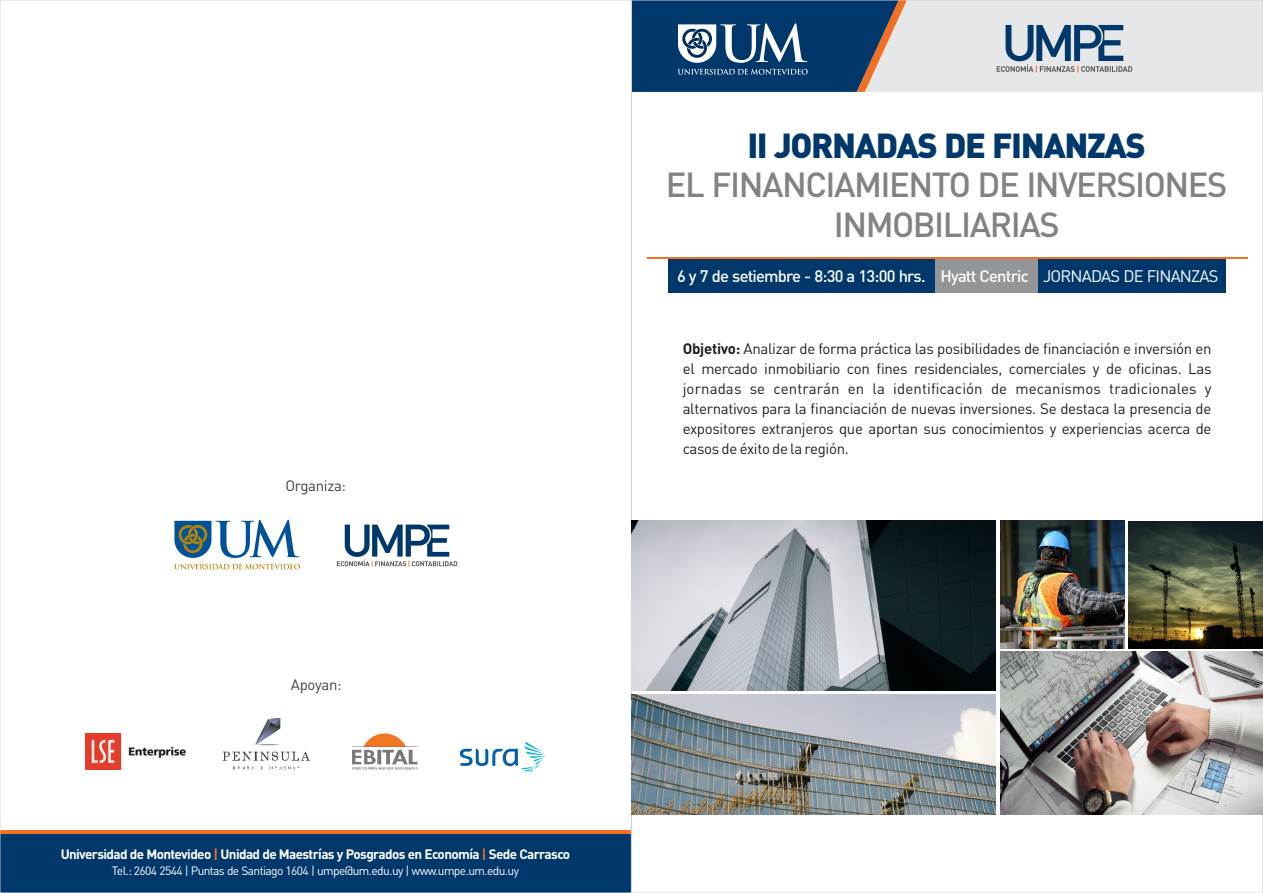
<style>
.page{position:relative;width:1263px;height:893px;background:#fff}
.page>*{position:absolute;margin:0;border:0;box-sizing:border-box;transform-origin:0 0}
.t1{font:500 34.35px/39.6px "DIN Pro";letter-spacing:-.045em;color:#808285;text-align:center}
.t2{font:900 34.35px "DIN Pro";letter-spacing:-.04em;color:#00386c}
.t3{font:500 16.5px "DIN Pro";letter-spacing:-.05em;color:#fff}
.t4{font:15px/20.1px "DIN Pro";letter-spacing:-.02em;color:#231f20;text-align:justify}
.t5{font:15px "DIN Pro";letter-spacing:-.02em;color:#404041}
.t6{font:700 13.5px "DIN Pro";letter-spacing:-.045em;color:#fff}
.t7{font:12px "DIN Pro";letter-spacing:-.05em;color:#fff}
.s1{color:#f36f21}
.s2{font-weight:400}
.s3{font-weight:700}
</style>
<div class="page">
<img style="left:86px;top:734px;width:100px;height:36px">
<svg style="left:174px;top:520px;width:126px;height:38px"></svg>
<svg style="left:174px;top:564px;width:126px;height:5px"></svg>
<svg style="left:337px;top:525px;width:120px;height:42px"></svg>
<div style="left:0;top:830px;width:631px;height:63px;background:#00386c"></div>
<hr style="left:0;top:830px;width:631px;height:4px;background:#f36f21">
<div style="left:631px;top:0;width:632px;height:92px;background:#e6e7e8"></div>
<svg style="left:633px;top:2px;width:273px;height:90px;background:#2e577f"></svg>
<div style="left:1035px;top:257px;width:191px;height:36px;background:#00386c"></div>
<div style="left:932px;top:257px;width:106px;height:36px;background:#939598"></div>
<div style="left:668px;top:257px;width:267px;height:36px;background:#00386c"></div>
<hr style="left:647px;top:257px;width:601px;height:2px;background:#f36f21">
<img style="left:1128px;top:521px;width:135px;height:127px">
<img style="left:1000px;top:651px;width:263px;height:164px">
<img style="left:632px;top:521px;width:364px;height:169px">
<img style="left:1000px;top:521px;width:124px;height:127px">
<img style="left:632px;top:694px;width:364px;height:121px">
<svg style="left:997px;top:25px;width:135px;height:47px"></svg>
<img style="left:352px;top:733px;width:66px;height:37px">
<svg style="left:460px;top:742px;width:86px;height:30px"></svg>
<img style="left:224px;top:718px;width:85px;height:51px">
<p class="t5" style="left:285px;top:479px;width:62px">Organiza:</p>
<p class="t5" style="left:291px;top:679px;width:52px">Apoyan:</p>
<p class="t6" style="left:61px;top:849px;width:511px">Universidad de Montevideo <span class="s1">|</span> Unidad de Maestrías y Posgrados en Economía <span class="s1">|</span> Sede Carrasco</p>
<p class="t7" style="left:112px;top:865px;width:409px">Tel.: 2604 2544 | Puntas de Santiago 1604 | umpe@um.edu.uy | www.umpe.um.edu.uy</p>
<h1 class="t2" style="left:747px;top:132px;width:400px">II JORNADAS DE FINANZAS</h1>
<h1 class="t1" style="left:666px;top:169px;width:563px">EL FINANCIAMIENTO DE INVERSIONES<br>INMOBILIARIAS</h1>
<p class="t3" style="left:677px;top:269px;width:543px">6 y 7 de setiembre - 8:30 a 13:00 hrs. Hyatt Centric <span class="s2">JORNADAS DE FINANZAS</span></p>
<p class="t4" style="left:683px;top:340px;width:530px"><span class="s3">Objetivo:</span> Analizar de forma práctica las posibilidades de financiación e inversión en el mercado inmobiliario con fines residenciales, comerciales y de oficinas. Las jornadas se centrarán en la identificación de mecanismos tradicionales y alternativos para la financiación de nuevas inversiones. Se destaca la presencia de expositores extranjeros que aportan sus conocimientos y experiencias acerca de casos de éxito de la región.</p>
</div>
